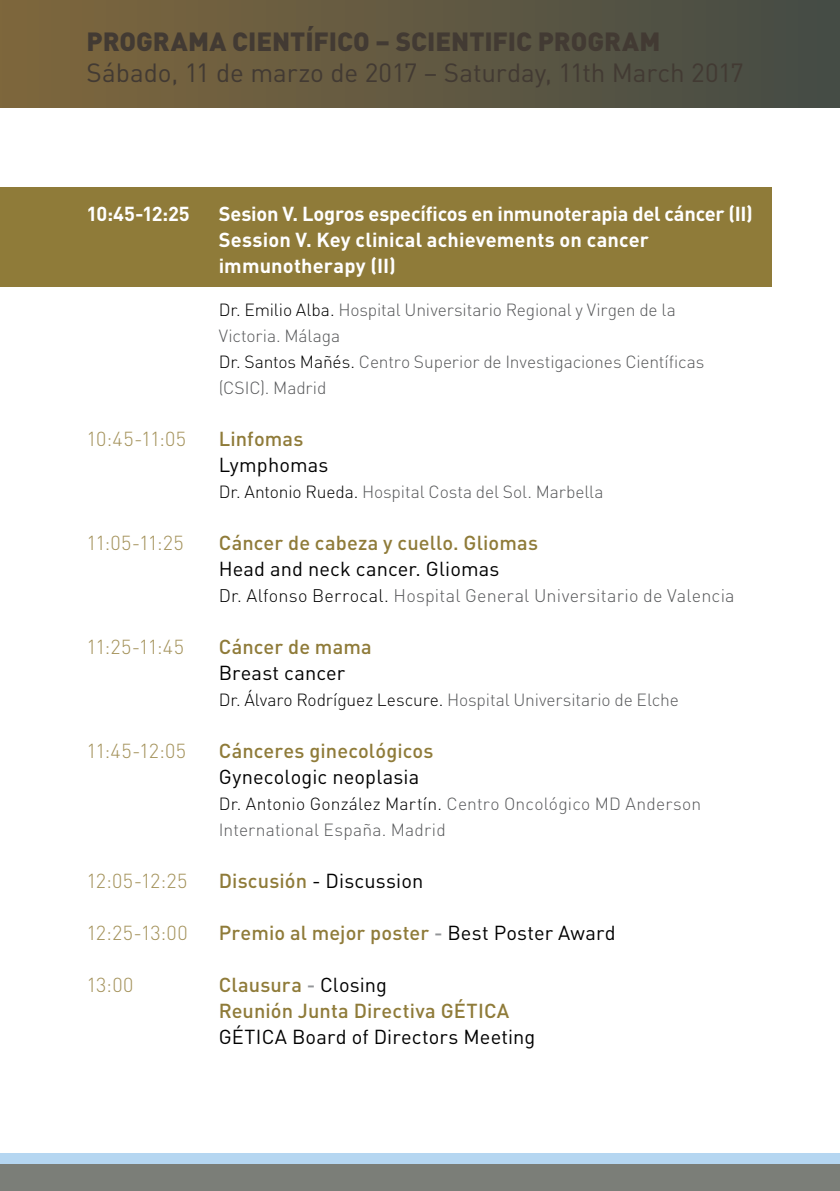
<style>
.page{position:relative;width:840px;height:1191px;background:#fff}
.page>*{position:absolute;margin:0;border:0;box-sizing:border-box;transform-origin:0 0}
.t1{font:26px "DIN";letter-spacing:-.005em;color:#423a33}
.t2{font:900 26px "DIN";color:#423a33}
.t3{font:500 20px/26px "DIN";letter-spacing:.005em;color:#8f7b39}
.t4{font:700 20px/26px "DIN";color:#fff}
.t5{font:20px "DIN";letter-spacing:.005em;color:#000}
.t6{font:300 20px "DIN";letter-spacing:-.005em;color:#a39159}
.t7{font:300 18px "DIN";letter-spacing:.01em;color:#58595b}
.t8{font:300 17.4px/26px "DIN";letter-spacing:-.005em;color:#58595b}
.s1{color:#000}
.s2{font-weight:500;color:#8f7b39}
.s3{color:#939598}
.s4{font-weight:400;color:#000}
</style>
<div class="page">
<div style="left:0;top:1153px;width:839px;height:38px;background:#b5d6f1"></div>
<div style="left:0;top:0;width:839px;height:107px;background:linear-gradient(to right,#7f673d,#444b46)"></div>
<div style="left:0;top:1164px;width:839px;height:27px;background:#7b7e78"></div>
<div style="left:0;top:187px;width:771px;height:99px;background:#8f7b39"></div>
<h1 class="t2" style="left:86px;top:24px;width:575px">PROGRAMA CIENTÍFICO – SCIENTIFIC PROGRAM</h1>
<h1 class="t1" style="left:86px;top:56px;width:658px">Sábado, 11 de marzo de 2017 – Saturday, 11th March 2017</h1>
<p class="t4" style="left:86px;top:200px;width:104px">10:45-12:25</p>
<p class="t4" style="left:218px;top:200px;width:535px">Sesion V. Logros específicos en inmunoterapia del cáncer (II)<br>Session V. Key clinical achievements on cancer immunotherapy (II)</p>
<p class="t8" style="left:218px;top:296px;width:487px"><span class="s1">Dr. Emilio Alba.</span> Hospital Universitario Regional y Virgen de la Victoria. Málaga<br><span class="s1">Dr. Santos Mañés.</span> Centro Superior de Investigaciones Científicas (CSIC). Madrid</p>
<p class="t6" style="left:86px;top:426px;width:101px">10:45-11:05</p>
<p class="t3" style="left:218px;top:425px;width:86px">Linfomas</p>
<p class="t5" style="left:218px;top:452px;width:111px">Lymphomas</p>
<p class="t8" style="left:218px;top:478px;width:386px"><span class="s1">Dr. Antonio Rueda.</span> Hospital Costa del Sol. Marbella</p>
<p class="t6" style="left:86px;top:530px;width:99px">11:05-11:25</p>
<p class="t3" style="left:218px;top:529px;width:321px">Cáncer de cabeza y cuello. Gliomas</p>
<p class="t5" style="left:218px;top:556px;width:282px">Head and neck cancer. Gliomas</p>
<p class="t7" style="left:218px;top:584px;width:517px"><span class="s1">Dr. Alfonso Berrocal.</span> Hospital General Universitario de Valencia</p>
<p class="t6" style="left:86px;top:634px;width:99px">11:25-11:45</p>
<p class="t3" style="left:218px;top:633px;width:154px">Cáncer de mama</p>
<p class="t5" style="left:218px;top:660px;width:128px">Breast cancer</p>
<p class="t8" style="left:218px;top:686px;width:461px"><span class="s1">Dr. Álvaro Rodríguez Lescure.</span> Hospital Universitario de Elche</p>
<p class="t6" style="left:86px;top:738px;width:101px">11:45-12:05</p>
<p class="t3" style="left:218px;top:737px;width:216px">Cánceres ginecológicos</p>
<p class="t5" style="left:218px;top:764px;width:202px">Gynecologic neoplasia</p>
<p class="t8" style="left:218px;top:790px;width:483px"><span class="s1">Dr. Antonio González Martín.</span> Centro Oncológico MD Anderson<br>International España. Madrid</p>
<p class="t6" style="left:86px;top:868px;width:102px">12:05-12:25</p>
<p class="t5" style="left:218px;top:868px;width:206px"><span class="s2">Discusión</span> - Discussion</p>
<p class="t6" style="left:86px;top:920px;width:103px">12:25-13:00</p>
<p class="t3" style="left:218px;top:919px;width:398px">Premio al mejor poster <span class="s3">-</span> <span class="s4">Best Poster Award</span></p>
<p class="t6" style="left:86px;top:972px;width:48px">13:00</p>
<p class="t3" style="left:218px;top:971px;width:292px">Clausura <span class="s3">-</span> <span class="s4">Closing<br></span>Reunión Junta Directiva GÉTICA</p>
<p class="t5" style="left:218px;top:1024px;width:318px">GÉTICA Board of Directors Meeting</p>
</div>
